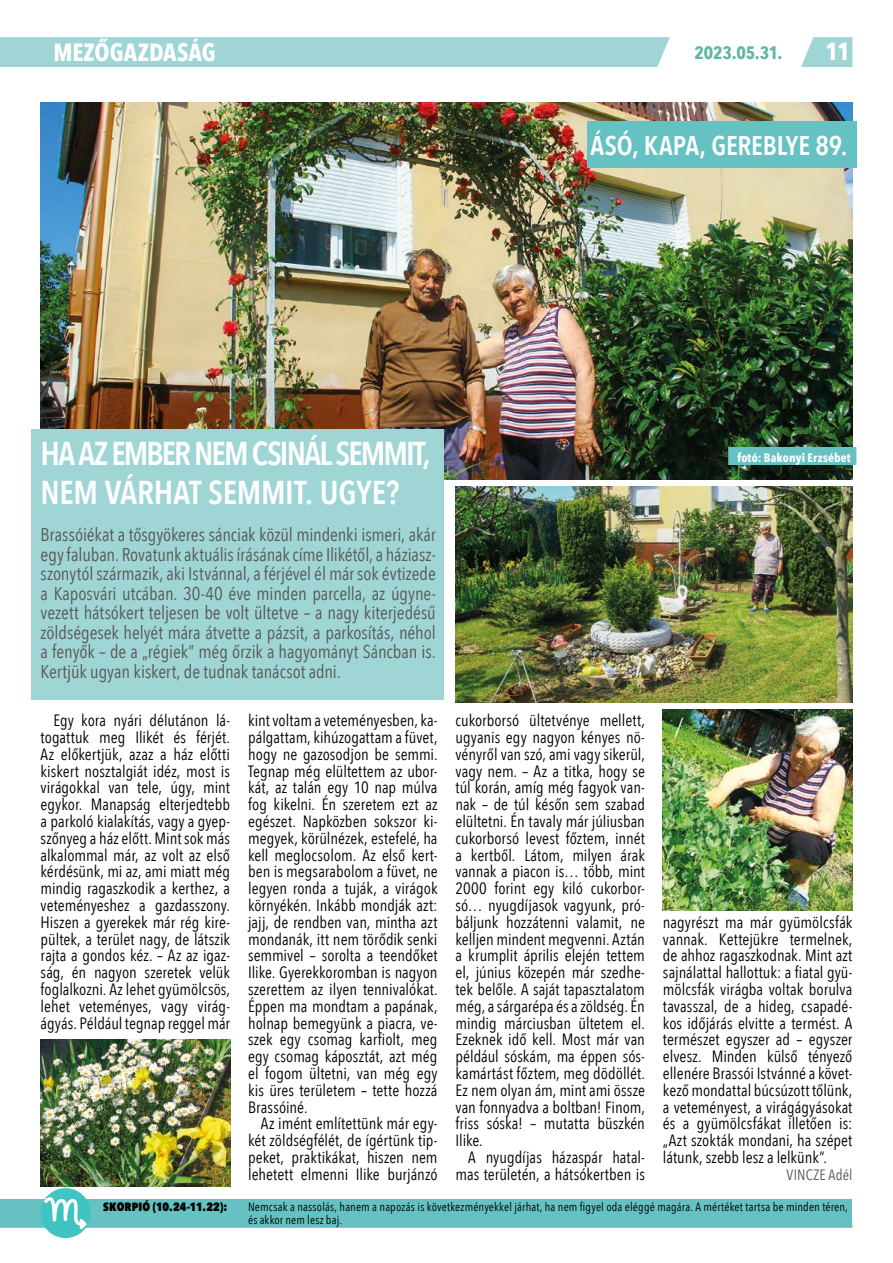
<style>
.page{position:relative;width:893px;height:1263px;background:#fff}
.page>*{position:absolute;margin:0;border:0;box-sizing:border-box;transform-origin:0 0}
.t1{font:600 33px/39px "Avenir Next Condensed";letter-spacing:-.03em;color:#fff}
.t2{font:600 27px "Avenir Next Condensed";letter-spacing:-.005em;color:#fff}
.t3{font:700 24.75px "Avenir Next Condensed";color:#fff}
.t4{font:18.45px/19.5px "Avenir Next Condensed";letter-spacing:-.005em;color:#575756;text-align:justify}
.t5{font:700 18px "Avenir Next Condensed";letter-spacing:-.01em;color:#60b7a3}
.t6{font:16.35px/16.8px "Avenir Next Condensed";color:#000;text-align:justify}
.t7{font:15px "Avenir Next Condensed";letter-spacing:.005em;color:#575756}
.t8{font:700 12.3px "Avenir Next Condensed";letter-spacing:.015em;color:#fff}
.t9{font:12px/13px "Avenir Next Condensed";letter-spacing:.015em;color:#000}
.t10{font:800 12px "Avenir Next Condensed";letter-spacing:.01em;color:#000}
</style>
<div class="page">
<img style="left:40px;top:102px;width:812px;height:377px">
<img style="left:41px;top:1040px;width:189px;height:146px">
<img style="left:455px;top:486px;width:397px;height:216px">
<img style="left:663px;top:709px;width:189px;height:202px">
<hr style="left:0;top:1225px;width:852px;height:3px;background:#65c1c2">
<div style="left:0;top:37px;width:670px;height:30px;background:#9fd5d5"></div>
<svg style="left:801px;top:37px;width:51px;height:30px;background:#abdada"></svg>
<div style="left:32px;top:430px;width:412px;height:270px;background:#9fd5d5"></div>
<div style="left:587px;top:122px;width:269px;height:46px;background:#65c1c2"></div>
<div style="left:728px;top:447px;width:128px;height:18px;background:#65c1c2"></div>
<div style="left:1px;top:1199px;width:851px;height:26px;background:#65c1c2"></div>
<svg style="left:0;top:1199px;width:1px;height:26px"></svg>
<div style="left:41px;top:1188px;width:50px;height:50px;background:#40c4c3;border-radius:50%"></div>
<svg style="left:44px;top:1196px;width:43px;height:33px"></svg>
<h3 class="t3" style="left:53px;top:38px;width:164px">MEZŐGAZDASÁG</h3>
<p class="t5" style="left:695px;top:41px;width:89px">2023.05.31.</p>
<h3 class="t3" style="left:826px;top:36px;width:26px">11</h3>
<h2 class="t2" style="left:591px;top:122px;width:258px">ÁSÓ, KAPA, GEREBLYE 89.</h2>
<h1 class="t1" style="left:41px;top:433px;width:392px">HA AZ EMBER NEM CSINÁL SEMMIT,<br>NEM VÁRHAT SEMMIT. UGYE?</h1>
<p class="t4" style="left:41px;top:524px;width:397px">Brassóiékat a tősgyökeres sánciak közül mindenki ismeri, akár egy faluban. Rovatunk aktuális írásának címe Ilikétől, a házias - szonytól származik, aki Istvánnal, a férjével él már sok évtizede a Kaposvári utcában. 30-40 éve minden parcella, az úgyne&shy;vezett hátsókert teljesen be volt ültetve – a nagy kiterjedésű zöldségesek helyét mára átvette a pázsit, a parkosítás, néhol a fenyők – de a „régiek” még őrzik a hagyományt Sáncban is.<br>Kertjük ugyan kiskert, de tudnak tanácsot adni.</p>
<p class="t6" style="left:41px;top:711px;width:191px;text-indent:13px">Egy kora nyári délutánon lá&shy;togattuk meg Ilikét és férjét.<br>Az előkertjük, azaz a ház előtti kiskert nosztalgiát idéz, most is virágokkal van tele, úgy, mint egykor. Manapság elterjedtebb a parkoló kialakítás, vagy a gyep&shy;szőnyeg a ház előtt. Mint sok más alkalommal már, az volt az első kérdésünk, mi az, ami miatt még mindig ragaszkodik a kerthez, a veteményeshez a gazdasszony.<br>Hiszen a gyerekek már rég kire&shy;pültek, a terület nagy, de látszik rajta a gondos kéz. – Az az igaz&shy;ság, én nagyon szeretek velük foglalkozni. Az lehet gyümölcsös, lehet veteményes, vagy virág&shy;ágyás. Például tegnap reggel már</p>
<p class="t6" style="left:248px;top:711px;width:191px">kint voltam a veteményesben, ka&shy;pálgattam, kihúzogattam a füvet, hogy ne gazosodjon be semmi.<br>Tegnap még elültettem az ubor&shy;kát, az talán egy 10 nap múlva fog kikelni. Én szeretem ezt az egészet. Napközben sokszor ki&shy;megyek, körülnézek, estefelé, ha kell meglocsolom. Az első kert&shy;ben is megsarabolom a füvet, ne legyen ronda a tuják, a virágok környékén. Inkább mondják azt: jajj, de rendben van, mintha azt mondanák, itt nem törődik senki semmivel – sorolta a teendőket Ilike. Gyerekkoromban is nagyon szerettem az ilyen tennivalókat.<br>Éppen ma mondtam a papának, holnap bemegyünk a piacra, ve&shy;szek egy csomag karfiolt, meg egy csomag káposztát, azt még el fogom ültetni, van még egy kis üres területem – tette hozzá Brassóiné.</p>
<p class="t6" style="left:248px;top:1114px;width:191px;text-indent:13px">Az imént említettünk már egy&shy;két zöldségfélét, de ígértünk tip&shy;peket, praktikákat, hiszen nem lehetett elmenni Ilike burjánzó</p>
<p class="t6" style="left:455px;top:711px;width:191px">cukorborsó ültetvénye mellett, ugyanis egy nagyon kényes nö&shy;vényről van szó, ami vagy sikerül, vagy nem. – Az a titka, hogy se túl korán, amíg még fagyok van&shy;nak – de túl későn sem szabad elültetni. Én tavaly már júliusban cukorborsó levest főztem, innét a kertből. Látom, milyen árak vannak a piacon is… több, mint 2000 forint egy kiló cukorbor&shy;só… nyugdíjasok vagyunk, pró&shy;báljunk hozzátenni valamit, ne kelljen mindent megvenni. Aztán a krumplit április elején tettem el, június közepén már szedhe&shy;tek belőle. A saját tapasztalatom még, a sárgarépa és a zöldség. Én mindig márciusban ültetem el.<br>Ezeknek idő kell. Most már van például sóskám, ma éppen sós&shy;kamártást főztem, meg dödöllét.<br>Ez nem olyan ám, mint ami össze van fonnyadva a boltban! Finom, friss sóska! – mutatta büszkén Ilike.</p>
<p class="t6" style="left:455px;top:1148px;width:191px;text-align:right">A nyugdíjas házaspár hatal&shy;mas területén, a hátsókertben is</p>
<p class="t8" style="left:737px;top:450px;width:115px">fotó: Bakonyi Erzsébet</p>
<p class="t6" style="left:663px;top:913px;width:191px">nagyrészt ma már gyümölcsfák vannak. Kettejükre termelnek, de ahhoz ragaszkodnak. Mint azt sajnálattal hallottuk: a fiatal gyü&shy;mölcsfák virágba voltak borulva tavasszal, de a hideg, csapadé&shy;kos időjárás elvitte a termést. A természet egyszer ad – egyszer elvesz. Minden külső tényező ellenére Brassói Istvánné a követ&shy;kező mondattal búcsúzott tőlünk, a veteményest, a virágágyásokat és a gyümölcsfákat illetően is: „Azt szokták mondani, ha szépet látunk, szebb lesz a lelkünk”.</p>
<p class="t7" style="left:787px;top:1162px;width:67px">VINCZE Adél</p>
<p class="t10" style="left:103px;top:1199px;width:125px">SKORPIÓ (10.24-11.22):</p>
<p class="t9" style="left:248px;top:1200px;width:601px">Nemcsak a nassolás, hanem a napozás is következményekkel járhat, ha nem figyel oda eléggé magára. A mértéket tartsa be minden téren, és akkor nem lesz baj.</p>
</div>
